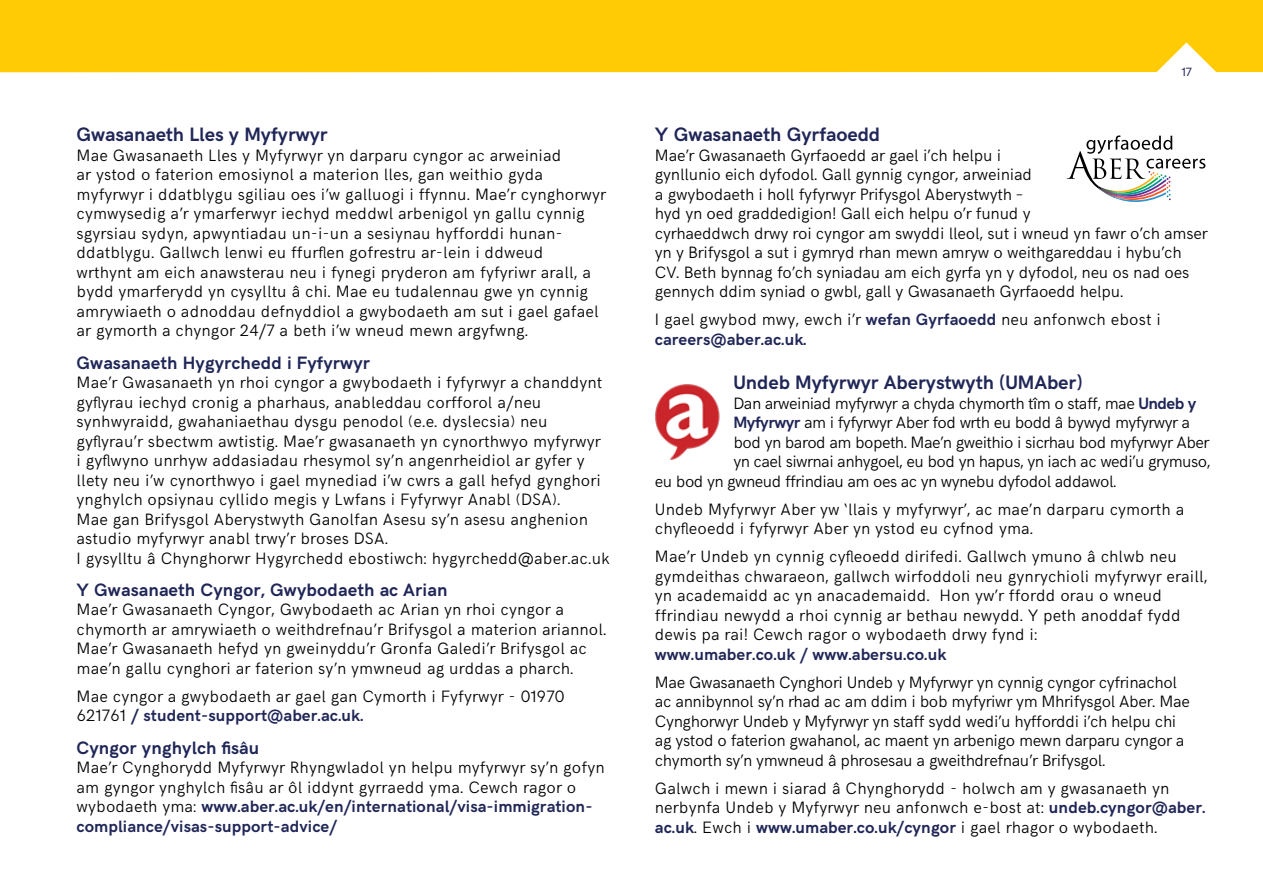
<style>
.page{position:relative;width:1263px;height:893px;background:#fff}
.page>*{position:absolute;margin:0;border:0;box-sizing:border-box;transform-origin:0 0}
.t1{font:700 19.5px "HK Grotesk";color:#202657}
.t2{font:700 18px "HK Grotesk";letter-spacing:.01em;color:#202657}
.t3{font:300 16.5px/19.5px "HK Grotesk";letter-spacing:.01em;color:#000}
.t4{font:300 16.5px/19.5px "HK Grotesk";letter-spacing:-.01em;color:#000}
.t5{font:300 16.5px/19.5px "HK Grotesk";letter-spacing:-.02em;color:#000}
.t6{font:300 16.5px "HK Grotesk";letter-spacing:-.03em;color:#000}
.t7{font:700 16.5px "HK Grotesk";letter-spacing:.01em;color:#202657}
.t8{font:12px "HK Grotesk";color:#202657}
.s1{font-weight:700;color:#202657}
</style>
<div class="page">
<img style="left:655px;top:384px;width:65px;height:76px">
<img style="left:1067px;top:151px;width:19px;height:28px">
<svg style="left:1086px;top:135px;width:119px;height:67px"></svg>
<div style="left:1px;top:0;width:1262px;height:72px;background:#ffcb05"></div>
<svg style="left:0;top:0;width:1px;height:72px"></svg>
<p class="t1" style="left:77px;top:120px;width:253px">Gwasanaeth Lles y Myfyrwyr</p>
<p class="t3" style="left:77px;top:144px;width:531px">Mae Gwasanaeth Lles y Myfyrwyr yn darparu cyngor ac arweiniad<br>ar ystod o faterion emosiynol a materion lles, gan weithio gyda myfyrwyr i ddatblygu sgiliau oes i’w galluogi i ffynnu. Mae’r cynghorwyr cymwysedig a’r ymarferwyr iechyd meddwl arbenigol yn gallu cynnig sgyrsiau sydyn, apwyntiadau un-i-un a sesiynau hyfforddi hunan&shy;ddatblygu. Gallwch lenwi eu ffurflen gofrestru ar-lein i ddweud<br>wrthynt am eich anawsterau neu i fynegi pryderon am fyfyriwr arall, a bydd ymarferydd yn cysylltu â chi. Mae eu tudalennau gwe yn cynnig amrywiaeth o adnoddau defnyddiol a gwybodaeth am sut i gael gafael ar gymorth a chyngor 24/7 a beth i’w wneud mewn argyfwng.</p>
<p class="t2" style="left:77px;top:349px;width:295px">Gwasanaeth Hygyrchedd i Fyfyrwyr</p>
<p class="t3" style="left:77px;top:371px;width:535px">Mae’r Gwasanaeth yn rhoi cyngor a gwybodaeth i fyfyrwyr a chanddynt gyflyrau iechyd cronig a pharhaus, anableddau corfforol a/neu synhwyraidd, gwahaniaethau dysgu penodol (e.e. dyslecsia) neu gyflyrau’r sbectwm awtistig. Mae’r gwasanaeth yn cynorthwyo myfyrwyr<br>i gyflwyno unrhyw addasiadau rhesymol sy’n angenrheidiol ar gyfer y llety neu i’w cynorthwyo i gael mynediad i’w cwrs a gall hefyd gynghori ynghylch opsiynau cyllido megis y Lwfans i Fyfyrwyr Anabl (DSA).<br>Mae gan Brifysgol Aberystwyth Ganolfan Asesu sy’n asesu anghenion astudio myfyrwyr anabl trwy’r broses DSA.<br>I gysylltu â Chynghorwr Hygyrchedd ebostiwch: hygyrchedd@aber.ac.uk</p>
<p class="t2" style="left:77px;top:576px;width:372px">Y Gwasanaeth Cyngor, Gwybodaeth ac Arian</p>
<p class="t3" style="left:77px;top:598px;width:531px">Mae’r Gwasanaeth Cyngor, Gwybodaeth ac Arian yn rhoi cyngor a chymorth ar amrywiaeth o weithdrefnau’r Brifysgol a materion ariannol.<br>Mae’r Gwasanaeth hefyd yn gweinyddu’r Gronfa Galedi’r Brifysgol ac mae’n gallu cynghori ar faterion sy’n ymwneud ag urddas a pharch.</p>
<p class="t3" style="left:77px;top:685px;width:489px">Mae cyngor a gwybodaeth ar gael gan Cymorth i Fyfyrwyr - 01970<br>621761 <span class="s1">/ student-support@aber.ac.uk.</span></p>
<p class="t2" style="left:77px;top:734px;width:184px">Cyngor ynghylch fisâu</p>
<p class="t3" style="left:77px;top:756px;width:529px">Mae’r Cynghorydd Myfyrwyr Rhyngwladol yn helpu myfyrwyr sy’n gofyn am gyngor ynghylch fisâu ar ôl iddynt gyrraedd yma. Cewch ragor o wybodaeth yma: <span class="s1">www.aber.ac.uk/en/international/visa-immigration&shy;compliance/visas-support-advice/</span></p>
<p class="t8" style="left:1181px;top:63px;width:12px">17</p>
<p class="t1" style="left:655px;top:120px;width:227px">Y Gwasanaeth Gyrfaoedd</p>
<p class="t4" style="left:655px;top:144px;width:554px">Mae’r Gwasanaeth Gyrfaoedd ar gael i’ch helpu i<br>gynllunio eich dyfodol. Gall gynnig cyngor, arweiniad<br>a gwybodaeth i holl fyfyrwyr Prifysgol Aberystwyth –<br>hyd yn oed graddedigion! Gall eich helpu o’r funud y<br>cyrhaeddwch drwy roi cyngor am swyddi lleol, sut i wneud yn fawr o’ch amser yn y Brifysgol a sut i gymryd rhan mewn amryw o weithgareddau i hybu’ch CV. Beth bynnag fo’ch syniadau am eich gyrfa yn y dyfodol, neu os nad oes gennych ddim syniad o gwbl, gall y Gwasanaeth Gyrfaoedd helpu.</p>
<p class="t3" style="left:655px;top:308px;width:507px">I gael gwybod mwy, ewch i’r <span class="s1">wefan Gyrfaoedd</span> neu anfonwch ebost i <span class="s1">careers@aber.ac.uk.</span></p>
<p class="t1" style="left:733px;top:368px;width:350px">Undeb Myfyrwyr Aberystwyth (UMAber)</p>
<p class="t6" style="left:733px;top:391px;width:464px">Dan arweiniad myfyrwyr a chyda chymorth tîm o staff, mae <span class="s1">Undeb y</span></p>
<p class="t6" style="left:733px;top:410px;width:458px"><span class="s1">Myfyrwyr</span> am i fyfyrwyr Aber fod wrth eu bodd â bywyd myfyrwyr a</p>
<p class="t6" style="left:733px;top:430px;width:477px">bod yn barod am bopeth. Mae’n gweithio i sicrhau bod myfyrwyr Aber</p>
<p class="t6" style="left:733px;top:449px;width:479px">yn cael siwrnai anhygoel, eu bod yn hapus, yn iach ac wedi’u grymuso,</p>
<p class="t6" style="left:655px;top:469px;width:463px">eu bod yn gwneud ffrindiau am oes ac yn wynebu dyfodol addawol.</p>
<p class="t3" style="left:655px;top:498px;width:531px">Undeb Myfyrwyr Aber yw ‘llais y myfyrwyr’, ac mae’n darparu cymorth a chyfleoedd i fyfyrwyr Aber yn ystod eu cyfnod yma.</p>
<p class="t3" style="left:655px;top:546px;width:554px">Mae’r Undeb yn cynnig cyfleoedd dirifedi. Gallwch ymuno â chlwb neu gymdeithas chwaraeon, gallwch wirfoddoli neu gynrychioli myfyrwyr eraill, yn academaidd ac yn anacademaidd. Hon yw’r ffordd orau o wneud ffrindiau newydd a rhoi cynnig ar bethau newydd. Y peth anoddaf fydd dewis pa rai! Cewch ragor o wybodaeth drwy fynd i:</p>
<p class="t7" style="left:655px;top:642px;width:293px">www.umaber.co.uk / www.abersu.co.uk</p>
<p class="t5" style="left:655px;top:671px;width:536px">Mae Gwasanaeth Cynghori Undeb y Myfyrwyr yn cynnig cyngor cyfrinachol ac annibynnol sy’n rhad ac am ddim i bob myfyriwr ym Mhrifysgol Aber. Mae Cynghorwyr Undeb y Myfyrwyr yn staff sydd wedi’u hyfforddi i’ch helpu chi ag ystod o faterion gwahanol, ac maent yn arbenigo mewn darparu cyngor a chymorth sy’n ymwneud â phrosesau a gweithdrefnau’r Brifysgol.</p>
<p class="t3" style="left:655px;top:777px;width:552px">Galwch i mewn i siarad â Chynghorydd - holwch am y gwasanaeth yn nerbynfa Undeb y Myfyrwyr neu anfonwch e-bost at: <span class="s1">undeb.cyngor@aber. ac.uk</span>. Ewch i <span class="s1">www.umaber.co.uk/cyngor</span> i gael rhagor o wybodaeth.</p>
</div>
